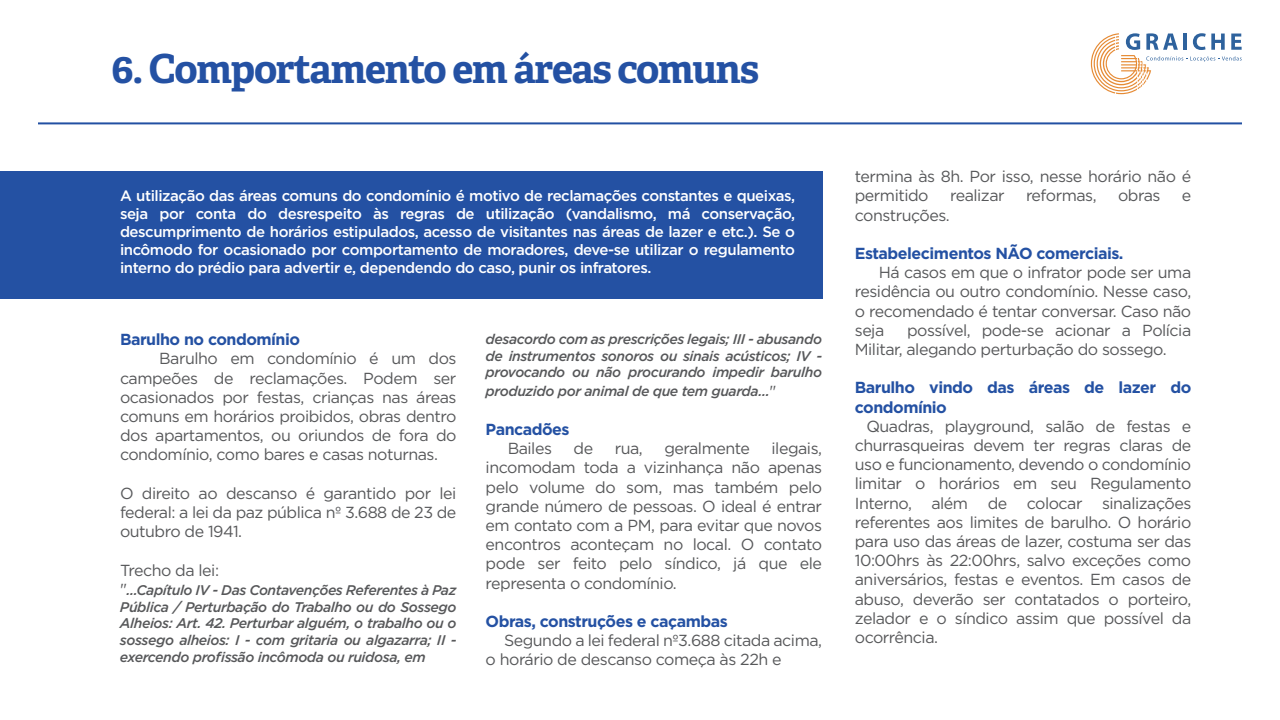
<style>
.page{position:relative;width:1280px;height:720px;background:#fff}
.page>*{position:absolute;margin:0;border:0;box-sizing:border-box;transform-origin:0 0}
.t1{font:700 40px "Adelle Basic";letter-spacing:-.035em;color:#2451a3}
.t2{font:16px/19.2px "Gotham";letter-spacing:-.03em;color:#57585a;text-align:justify}
.t3{font:700 16px/19.2px "Gotham";letter-spacing:-.03em;color:#2451a3}
.t4{font:500 15px/18px "Gotham";letter-spacing:-.03em;color:#fff;text-align:justify}
.t5{font:italic 500 14px/16.8px "Gotham";letter-spacing:-.03em;color:#57585a;text-align:justify}
.s1{font-weight:400;font-style:normal;font-size:16px}
</style>
<div class="page">
<div style="left:0;top:171px;width:822px;height:127px;background:#2451a3"></div>
<hr style="left:38px;top:122px;width:1204px;height:2px;background:#2250a3">
<svg style="left:1091px;top:33px;width:151px;height:61px"></svg>
<h1 class="t1" style="left:111px;top:43px;width:650px">6. Comportamento em áreas comuns</h1>
<p class="t4" style="left:120px;top:187px;width:677px">A utilização das áreas comuns do condomínio é motivo de reclamações constantes e queixas, seja por conta do desrespeito às regras de utilização (vandalismo, má conservação, descumprimento de horários estipulados, acesso de visitantes nas áreas de lazer e etc.). Se o incômodo for ocasionado por comportamento de moradores, deve-se utilizar o regulamento interno do prédio para advertir e, dependendo do caso, punir os infratores.</p>
<p class="t3" style="left:120px;top:330px;width:182px">Barulho no condomínio</p>
<p class="t2" style="left:120px;top:349px;width:338px;text-indent:39px">Barulho em condomínio é um dos campeões de reclamações. Podem ser ocasionados por festas, crianças nas áreas comuns em horários proibidos, obras dentro dos apartamentos, ou oriundos de fora do condomínio, como bares e casas noturnas.</p>
<p class="t2" style="left:120px;top:483px;width:338px">O direito ao descanso é garantido por lei federal: a lei da paz pública nº 3.688 de 23 de outubro de 1941.</p>
<p class="t2" style="left:120px;top:560px;width:101px">Trecho da lei:</p>
<p class="t5" style="left:120px;top:581px;width:338px"><span class="s1">"</span>...Capítulo IV - Das Contavenções Referentes à Paz Pública / Perturbação do Trabalho ou do Sossego Alheios: Art. 42. Perturbar alguém, o trabalho ou o sossego alheios: I - com gritaria ou algazarra; II - exercendo profissão incômoda ou ruidosa, em</p>
<p class="t5" style="left:486px;top:330px;width:338px">desacordo com as prescrições legais; III - abusando de instrumentos sonoros ou sinais acústicos; IV - provocando ou não procurando impedir barulho</p>
<p class="t5" style="left:486px;top:383px;width:292px">produzido por animal de que tem guarda...<span class="s1">"</span></p>
<p class="t3" style="left:486px;top:420px;width:85px">Pancadões</p>
<p class="t2" style="left:508px;top:439px;width:46px">Bailes</p>
<p class="t2" style="left:574px;top:439px;width:21px">de</p>
<p class="t2" style="left:615px;top:439px;width:30px">rua,</p>
<p class="t2" style="left:664px;top:439px;width:87px">geralmente</p>
<p class="t2" style="left:486px;top:439px;width:338px;text-indent:286px">ilegais, incomodam toda a vizinhança não apenas pelo volume do som, mas também pelo grande número de pessoas. O ideal é entrar em contato com a PM, para evitar que novos encontros aconteçam no local. O contato pode ser feito pelo síndico, já que ele representa o condomínio.</p>
<p class="t3" style="left:486px;top:612px;width:244px">Obras, construções e caçambas</p>
<p class="t2" style="left:486px;top:631px;width:338px;text-indent:18px">Segundo a lei federal nº3.688 citada acima, o horário de descanso começa às 22h e</p>
<p class="t2" style="left:855px;top:167px;width:338px">termina às 8h. Por isso, nesse horário não é permitido</p>
<p class="t2" style="left:950px;top:186px;width:56px">realizar</p>
<p class="t2" style="left:1026px;top:186px;width:72px">reformas,</p>
<p class="t2" style="left:1118px;top:186px;width:44px">obras</p>
<p class="t2" style="left:1182px;top:186px;width:11px">e</p>
<p class="t2" style="left:855px;top:205px;width:97px">construções.</p>
<p class="t3" style="left:855px;top:244px;width:270px">Estabelecimentos NÃO comerciais.</p>
<p class="t2" style="left:855px;top:263px;width:338px;text-indent:24px">Há casos em que o infrator pode ser uma residência ou outro condomínio. Nesse caso, o recomendado é tentar conversar. Caso não seja</p>
<p class="t2" style="left:855px;top:320px;width:338px;text-indent:52px">possível, pode-se acionar a Polícia<br>Militar, alegando perturbação do sossego.</p>
<p class="t3" style="left:855px;top:378px;width:338px">Barulho vindo das áreas de lazer do condomínio</p>
<p class="t2" style="left:855px;top:416px;width:338px;text-indent:12px">Quadras, playground, salão de festas e churrasqueiras devem ter regras claras de uso e funcionamento, devendo o condomínio limitar o horários em seu Regulamento Interno, além de colocar sinalizações referentes aos limites de barulho. O horário para uso das áreas de lazer, costuma ser das 10:00hrs às 22:00hrs, salvo exceções como aniversários, festas e eventos. Em casos de abuso, deverão ser contatados o porteiro, zelador e o síndico assim que possível da ocorrência.</p>
</div>
